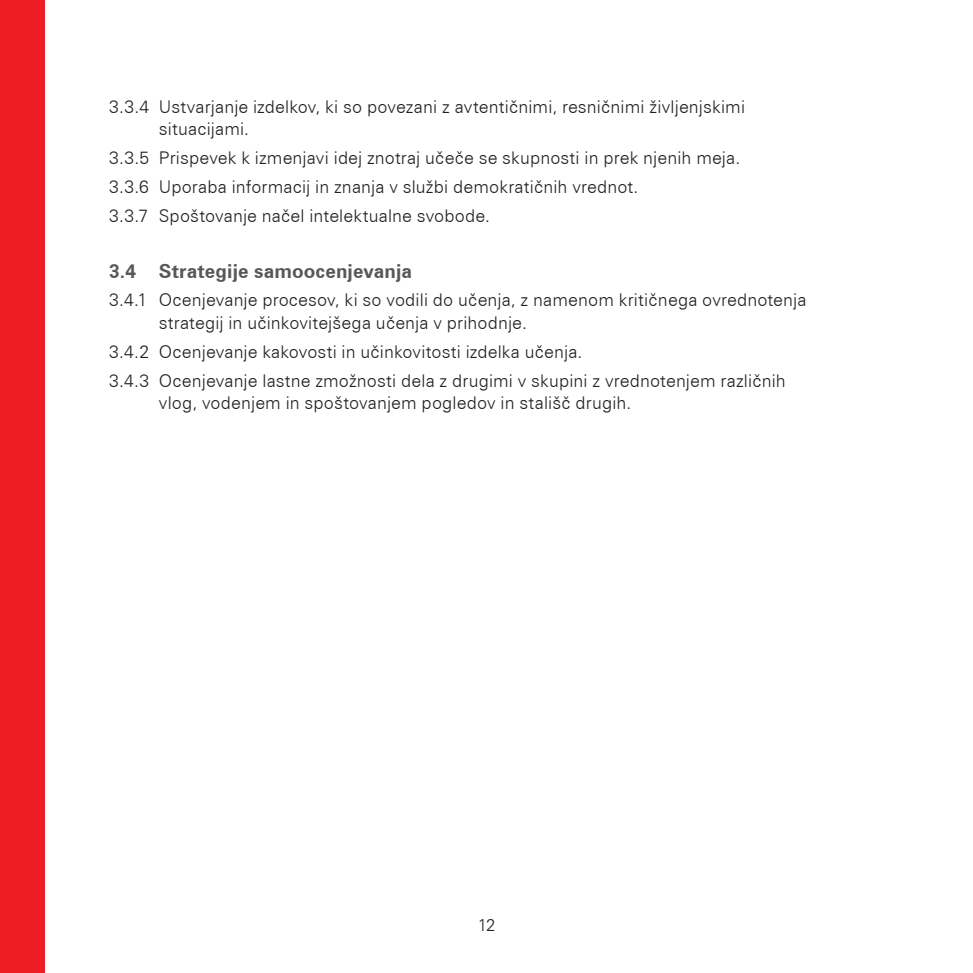
<style>
.page{position:relative;width:973px;height:973px;background:#fff}
.page>*{position:absolute;margin:0;border:0;box-sizing:border-box;transform-origin:0 0}
.t1{font:700 19.25px "Zurich BT";letter-spacing:.005em;color:#57585a}
.t2{font:300 17.5px/28.7px "Zurich BT";letter-spacing:.01em;color:#231f20}
.t3{font:300 16.62px "Zurich BT";color:#231f20}
</style>
<div class="page">
<div style="left:0;top:0;width:45px;height:972px;background:#ee1d23"></div>
<p class="t2" style="left:159px;top:95px;width:587px;line-height:22.8px;text-indent:-50px">3.3.4 Ustvarjanje izdelkov, ki so povezani z avtentičnimi, resničnimi življenjskimi situacijami.</p>
<p class="t2" style="left:109px;top:143px;width:632px">3.3.5 Prispevek k izmenjavi idej znotraj učeče se skupnosti in prek njenih meja.<br>3.3.6 Uporaba informacij in znanja v službi demokratičnih vrednot.<br>3.3.7 Spoštovanje načel intelektualne svobode.</p>
<p class="t1" style="left:109px;top:259px;width:304px">3.4 Strategije samoocenjevanja</p>
<p class="t2" style="left:159px;top:288px;width:649px;line-height:22.8px;text-indent:-50px">3.4.1 Ocenjevanje procesov, ki so vodili do učenja, z namenom kritičnega ovrednotenja strategij in učinkovitejšega učenja v prihodnje.</p>
<p class="t2" style="left:109px;top:337px;width:678px">3.4.2 Ocenjevanje kakovosti in učinkovitosti izdelka učenja.<br>3.4.3 Ocenjevanje lastne zmožnosti dela z drugimi v skupini z vrednotenjem različnih</p>
<p class="t2" style="left:159px;top:388px;width:474px">vlog, vodenjem in spoštovanjem pogledov in stališč drugih.</p>
<p class="t3" style="left:477px;top:914px;width:19px">12</p>
</div>
